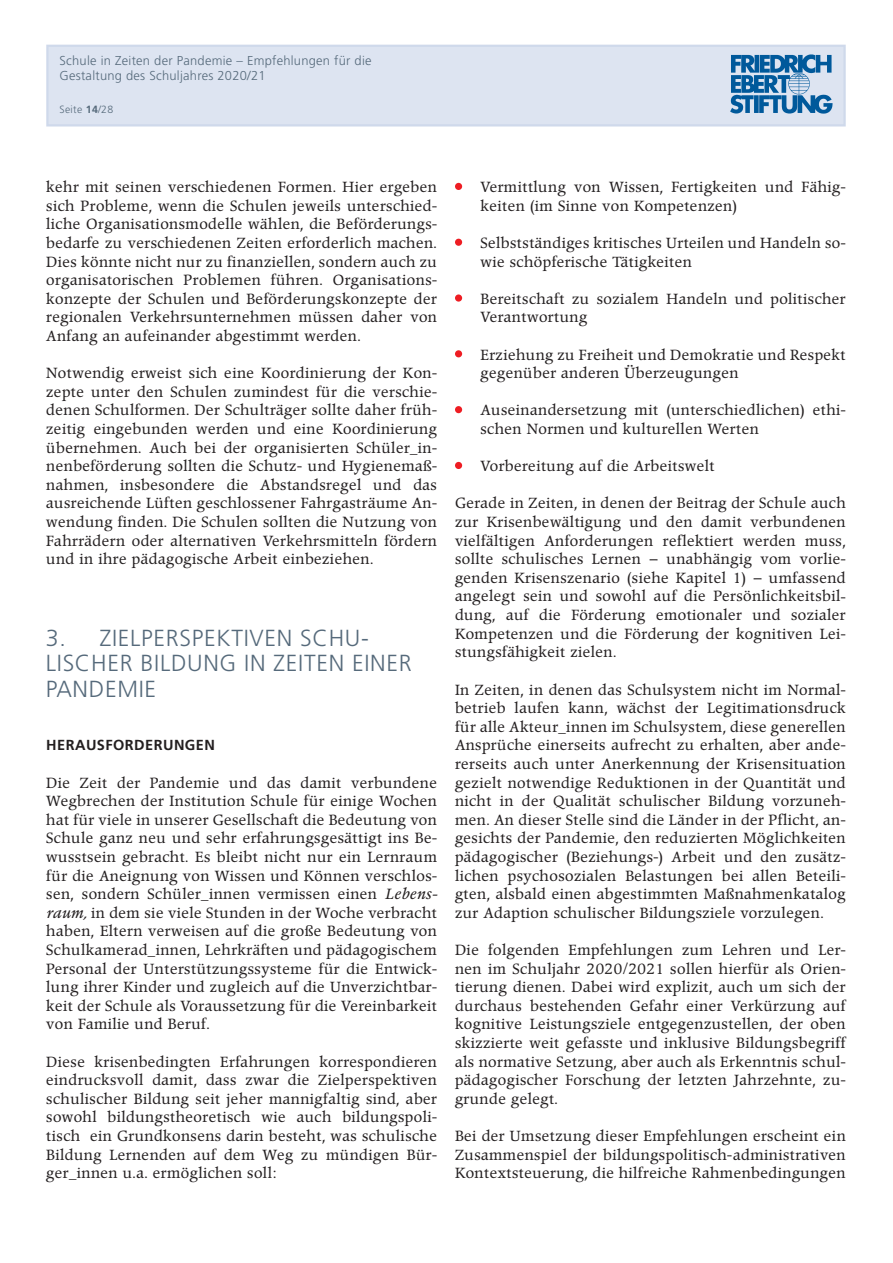
<style>
.page{position:relative;width:893px;height:1263px;background:#fff}
.page>*{position:absolute;margin:0;border:0;box-sizing:border-box;transform-origin:0 0}
.t1{font:300 23.25px/25.5px "Frutiger";letter-spacing:.03em;color:#566a7b}
.t2{font:14.55px/18.6px "Poppl Pontifex BE";letter-spacing:.03em;color:#231f20;text-align:justify}
.t3{font:700 14.55px "Frutiger";letter-spacing:.03em;color:#231f20}
.t4{font:300 12.9px/15px "Frutiger CE";letter-spacing:.02em;color:#566a7b}
.t5{font:300 10.5px "Frutiger";letter-spacing:.03em;color:#566a7b}
.s1{font-family:"Frutiger CE";font-weight:700}
.s2{font-style:italic}
</style>
<div class="page">
<div style="left:455px;top:183px;width:7px;height:7px;background:#ee1d23;border-radius:50%"></div>
<div style="left:455px;top:239px;width:7px;height:7px;background:#ee1d23;border-radius:50%"></div>
<div style="left:455px;top:294px;width:7px;height:8px;background:#ee1d23;border-radius:50%"></div>
<div style="left:455px;top:350px;width:7px;height:7px;background:#ee1d23;border-radius:50%"></div>
<div style="left:455px;top:406px;width:7px;height:7px;background:#ee1d23;border-radius:50%"></div>
<div style="left:455px;top:462px;width:7px;height:7px;background:#ee1d23;border-radius:50%"></div>
<div style="left:46px;top:45px;width:800px;height:81px;background:#dde4f1;border:2px solid #cfd9eb"></div>
<img style="left:730px;top:54px;width:103px;height:60px">
<p class="t4" style="left:60px;top:53px;width:314px">Schule in Zeiten der Pandemie – Empfehlungen für die<br>Gestaltung des Schuljahres 2020/21</p>
<p class="t5" style="left:60px;top:103px;width:55px">Seite <span class="s1">14</span>/28</p>
<p class="t2" style="left:46px;top:178px;width:392px">kehr mit seinen verschiedenen Formen. Hier ergeben sich Probleme, wenn die Schulen jeweils unterschied&shy;liche Organisationsmodelle wählen, die Beförderungs&shy;bedarfe zu verschiedenen Zeiten erforderlich machen.<br>Dies könnte nicht nur zu finanziellen, sondern auch zu organisatorischen Problemen führen. Organisations&shy;konzepte der Schulen und Beförderungskonzepte der regionalen Verkehrsunternehmen müssen daher von Anfang an aufeinander abgestimmt werden.</p>
<p class="t2" style="left:46px;top:364px;width:392px">Notwendig erweist sich eine Koordinierung der Kon&shy;zepte unter den Schulen zumindest für die verschie&shy;denen Schulformen. Der Schulträger sollte daher früh&shy;zeitig eingebunden werden und eine Koordinierung übernehmen. Auch bei der organisierten Schüler_in&shy;nenbeförderung sollten die Schutz- und Hygienemaß&shy;nahmen, insbesondere die Abstandsregel und das ausreichende Lüften geschlossener Fahrgasträume An&shy;wendung finden. Die Schulen sollten die Nutzung von Fahrrädern oder alternativen Verkehrsmitteln fördern und in ihre pädagogische Arbeit einbeziehen.</p>
<h1 class="t1" style="left:46px;top:625px;width:367px">3. ZIELPERSPEKTIVEN SCHU-<br>LISCHER BILDUNG IN ZEITEN EINER<br>PANDEMIE</h1>
<p class="t3" style="left:46px;top:737px;width:170px">HERAUSFORDERUNGEN</p>
<p class="t2" style="left:46px;top:773px;width:393px">Die Zeit der Pandemie und das damit verbundene Wegbrechen der Institution Schule für einige Wochen hat für viele in unserer Gesellschaft die Bedeutung von Schule ganz neu und sehr erfahrungsgesättigt ins Be&shy;wusstsein gebracht. Es bleibt nicht nur ein Lernraum für die Aneignung von Wissen und Können verschlos&shy;sen, sondern Schüler_innen vermissen einen <span class="s2">Lebens&shy;raum,</span> in dem sie viele Stunden in der Woche verbracht haben, Eltern verweisen auf die große Bedeutung von Schulkamerad_innen, Lehrkräften und pädagogischem Personal der Unterstützungssysteme für die Entwick&shy;lung ihrer Kinder und zugleich auf die Unverzichtbar&shy;keit der Schule als Voraussetzung für die Vereinbarkeit von Familie und Beruf.</p>
<p class="t2" style="left:46px;top:1052px;width:392px">Diese krisenbedingten Erfahrungen korrespondieren eindrucksvoll damit, dass zwar die Zielperspektiven schulischer Bildung seit jeher mannigfaltig sind, aber sowohl bildungstheoretisch wie auch bildungspoli&shy;tisch ein Grundkonsens darin besteht, was schulische Bildung Lernenden auf dem Weg zu mündigen Bür&shy;ger_innen u.a. ermöglichen soll:</p>
<p class="t2" style="left:480px;top:178px;width:367px">Vermittlung von Wissen, Fertigkeiten und Fähig&shy;keiten (im Sinne von Kompetenzen)</p>
<p class="t2" style="left:480px;top:234px;width:367px">Selbstständiges kritisches Urteilen und Handeln so&shy;wie schöpferische Tätigkeiten</p>
<p class="t2" style="left:480px;top:290px;width:367px">Bereitschaft zu sozialem Handeln und politischer<br>Verantwortung</p>
<p class="t2" style="left:480px;top:346px;width:367px">Erziehung zu Freiheit und Demokratie und Respekt gegenüber anderen Überzeugungen</p>
<p class="t2" style="left:480px;top:401px;width:367px">Auseinandersetzung mit (unterschiedlichen) ethi&shy;schen Normen und kulturellen Werten</p>
<p class="t2" style="left:480px;top:457px;width:236px">Vorbereitung auf die Arbeitswelt</p>
<p class="t2" style="left:455px;top:494px;width:392px">Gerade in Zeiten, in denen der Beitrag der Schule auch zur Krisenbewältigung und den damit verbundenen vielfältigen Anforderungen reflektiert werden muss, sollte schulisches Lernen – unabhängig vom vorlie&shy;genden Krisenszenario (siehe Kapitel 1) – umfassend angelegt sein und sowohl auf die Persönlichkeitsbil&shy;dung, auf die Förderung emotionaler und sozialer Kompetenzen und die Förderung der kognitiven Lei&shy;stungsfähigkeit zielen.</p>
<p class="t2" style="left:455px;top:680px;width:392px">In Zeiten, in denen das Schulsystem nicht im Normal&shy;betrieb laufen kann, wächst der Legitimationsdruck für alle Akteur_innen im Schulsystem, diese generellen Ansprüche einerseits aufrecht zu erhalten, aber ande&shy;rerseits auch unter Anerkennung der Krisensituation gezielt notwendige Reduktionen in der Quantität und nicht in der Qualität schulischer Bildung vorzuneh&shy;men. An dieser Stelle sind die Länder in der Pflicht, an&shy;gesichts der Pandemie, den reduzierten Möglichkeiten pädagogischer (Beziehungs-) Arbeit und den zusätz&shy;lichen psychosozialen Belastungen bei allen Beteili&shy;gten, alsbald einen abgestimmten Maßnahmenkatalog zur Adaption schulischer Bildungsziele vorzulegen.</p>
<p class="t2" style="left:455px;top:941px;width:392px">Die folgenden Empfehlungen zum Lehren und Ler&shy;nen im Schuljahr 2020/2021 sollen hierfür als Orien&shy;tierung dienen. Dabei wird explizit, auch um sich der durchaus bestehenden Gefahr einer Verkürzung auf kognitive Leistungsziele entgegenzustellen, der oben skizzierte weit gefasste und inklusive Bildungsbegriff als normative Setzung, aber auch als Erkenntnis schul&shy;pädagogischer Forschung der letzten Jahrzehnte, zu&shy;grunde gelegt.</p>
<p class="t2" style="left:455px;top:1127px;width:392px">Bei der Umsetzung dieser Empfehlungen erscheint ein Zusammenspiel der bildungspolitisch-administrativen Kontextsteuerung, die hilfreiche Rahmenbedingungen</p>
</div>
